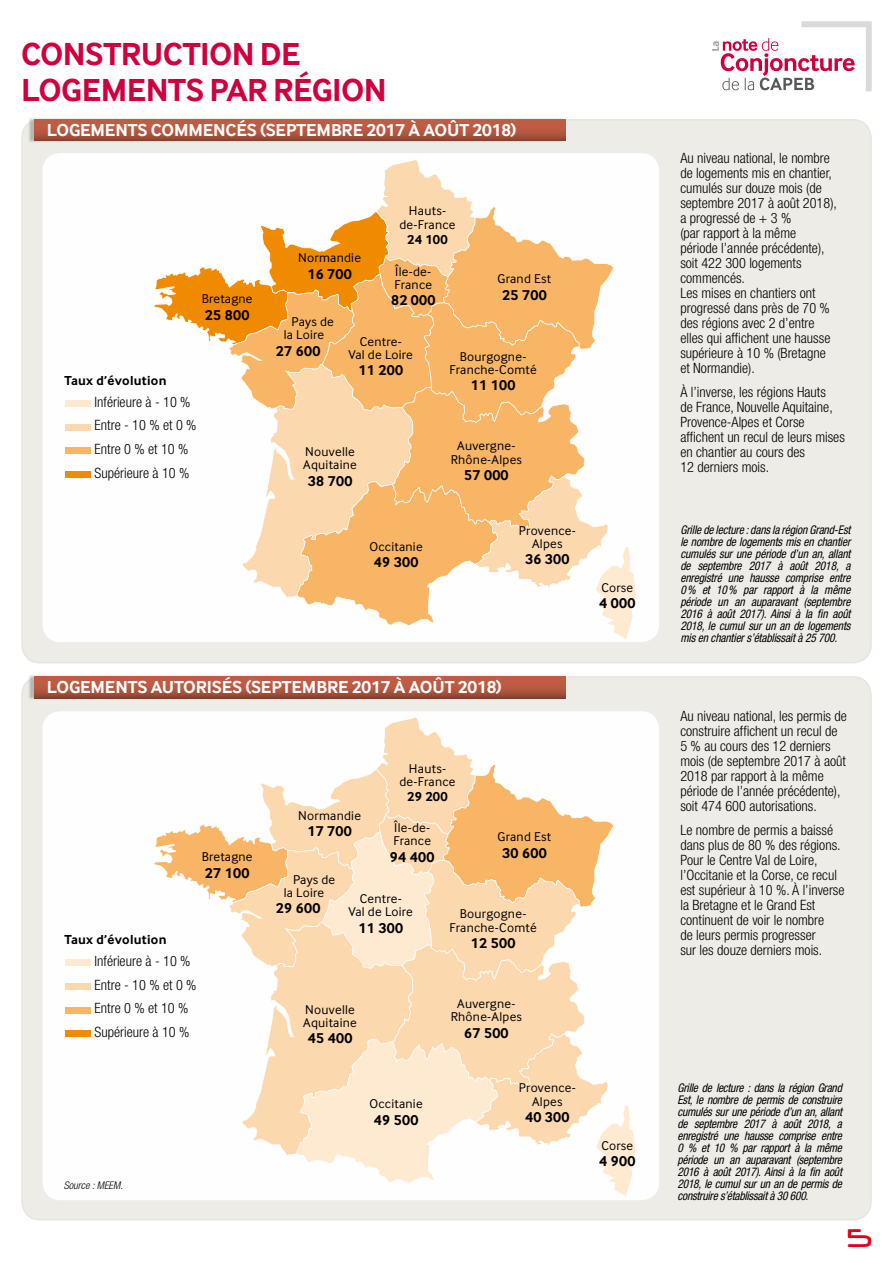
<style>
.page{position:relative;width:893px;height:1263px;background:#fff}
.page>*{position:absolute;margin:0;border:0;box-sizing:border-box;transform-origin:0 0}
.t1{font:700 33px/36px "Inter Face";letter-spacing:-.02em;color:#cf003d}
.t2{font:30px "Neuropol";color:#e2001a}
.t3{font:700 18px "Inter Face";letter-spacing:-.005em;color:#fff}
.t4{font:700 14.85px "Inter Face";letter-spacing:.02em;color:#000}
.t5{font:300 condensed 14.25px/15px "Helvetica Neue LT Std";color:#000}
.t6{font:700 13.5px "Inter Face";letter-spacing:.02em;color:#000}
.t7{font:13.2px/13.2px "Inter Face";letter-spacing:.02em;color:#000;text-align:center}
.t8{font:italic condensed 12px/12px "Helvetica Neue LT Std";color:#000;text-align:justify;scale:.95 1}
.t9{font:italic 300 condensed 10.5px "Helvetica Neue LT Std";color:#000}
</style>
<div class="page">
<svg style="left:712px;top:21px;width:160px;height:70px"></svg>
<div style="left:21px;top:119px;width:851px;height:544px;background:#edece7"></div>
<div style="left:21px;top:676px;width:851px;height:544px;background:#edece7"></div>
<div style="left:43px;top:153px;width:616px;height:489px;background:#fefefe;border-radius:18px"></div>
<div style="left:43px;top:711px;width:616px;height:489px;background:#fefefe;border-radius:18px"></div>
<img style="left:28px;top:125px;width:535px;height:18px">
<div style="left:34px;top:119px;width:532px;height:22px;background:linear-gradient(to bottom,#cd6449,#9a4b37)"></div>
<img style="left:28px;top:682px;width:535px;height:18px">
<div style="left:34px;top:676px;width:532px;height:22px;background:linear-gradient(to bottom,#cd6449,#9b4c38)"></div>
<svg style="left:153px;top:160px;width:483px;height:480px"></svg>
<svg style="left:154px;top:717px;width:482px;height:480px"></svg>
<div style="left:66px;top:400px;width:25px;height:7px;background:#fee9d1"></div>
<div style="left:66px;top:424px;width:25px;height:6px;background:#fcd8ae"></div>
<div style="left:66px;top:448px;width:25px;height:6px;background:#f8b565"></div>
<div style="left:66px;top:471px;width:25px;height:7px;background:#f08a00"></div>
<div style="left:66px;top:959px;width:25px;height:7px;background:#fee9d1"></div>
<div style="left:66px;top:983px;width:25px;height:6px;background:#fcd8ae"></div>
<div style="left:66px;top:1007px;width:25px;height:6px;background:#f8b565"></div>
<div style="left:66px;top:1031px;width:25px;height:6px;background:#f08a00"></div>
<h1 class="t1" style="left:21px;top:35px;width:367px">CONSTRUCTION DE<br>LOGEMENTS PAR RÉGION</h1>
<p class="t3" style="left:47px;top:119px;width:471px">LOGEMENTS COMMENCÉS (SEPTEMBRE 2017 À AOÛT 2018)</p>
<p class="t6" style="left:65px;top:373px;width:103px">Taux d’évolution</p>
<p class="t7" style="left:202px;top:292px;width:53px">Bretagne</p>
<p class="t4" style="left:205px;top:306px;width:46px">25 800</p>
<p class="t5" style="left:95px;top:390px;width:103px;line-height:23.7px">Inférieure à - 10 %<br>Entre - 10 % et 0 %<br>Entre 0 % et 10 %<br>Supérieure à 10 %</p>
<p class="t7" style="left:298px;top:251px;width:64px">Normandie</p>
<p class="t4" style="left:307px;top:265px;width:46px">16 700</p>
<p class="t7" style="left:399px;top:204px;width:58px">Hauts&shy;de-France</p>
<p class="t6" style="left:407px;top:231px;width:42px">24 100</p>
<p class="t7" style="left:394px;top:264px;width:39px;text-align:left">Île-de-<br>France</p>
<p class="t4" style="left:391px;top:292px;width:46px">82 000</p>
<p class="t7" style="left:498px;top:272px;width:55px">Grand Est</p>
<p class="t4" style="left:502px;top:286px;width:46px">25 700</p>
<p class="t7" style="left:284px;top:315px;width:52px;text-align:left;text-indent:8px">Pays de la Loire</p>
<p class="t4" style="left:276px;top:342px;width:46px">27 600</p>
<p class="t7" style="left:349px;top:334px;width:66px">Centre-<br>Val de Loire</p>
<p class="t4" style="left:358px;top:362px;width:46px">11 200</p>
<p class="t7" style="left:303px;top:445px;width:55px;text-align:left">Nouvelle<br>Aquitaine</p>
<p class="t4" style="left:308px;top:472px;width:46px">38 700</p>
<p class="t7" style="left:369px;top:540px;width:55px">Occitanie</p>
<p class="t4" style="left:374px;top:554px;width:46px">49 300</p>
<p class="t7" style="left:449px;top:350px;width:89px">Bourgogne-<br>Franche-Comté</p>
<p class="t4" style="left:471px;top:377px;width:46px">11 100</p>
<p class="t7" style="left:451px;top:439px;width:73px">Auvergne-<br>Rhône-Alpes</p>
<p class="t4" style="left:464px;top:467px;width:46px">57 000</p>
<p class="t7" style="left:519px;top:524px;width:59px">Provence-<br>Alpes</p>
<p class="t4" style="left:525px;top:551px;width:46px">36 300</p>
<p class="t7" style="left:601px;top:581px;width:33px">Corse</p>
<p class="t4" style="left:599px;top:595px;width:38px">4 000</p>
<p class="t3" style="left:47px;top:676px;width:457px">LOGEMENTS AUTORISÉS (SEPTEMBRE 2017 À AOÛT 2018)</p>
<p class="t6" style="left:65px;top:932px;width:103px">Taux d’évolution</p>
<p class="t7" style="left:202px;top:850px;width:53px">Bretagne</p>
<p class="t4" style="left:205px;top:864px;width:46px">27 100</p>
<p class="t5" style="left:95px;top:949px;width:103px;line-height:23.7px">Inférieure à - 10 %<br>Entre - 10 % et 0 %<br>Entre 0 % et 10 %<br>Supérieure à 10 %</p>
<p class="t9" style="left:64px;top:1179px;width:61px">Source : MEEM.</p>
<p class="t7" style="left:298px;top:809px;width:64px">Normandie</p>
<p class="t4" style="left:307px;top:823px;width:46px">17 700</p>
<p class="t7" style="left:399px;top:762px;width:58px">Hauts&shy;de-France</p>
<p class="t6" style="left:407px;top:789px;width:42px">29 200</p>
<p class="t7" style="left:393px;top:821px;width:39px;text-align:left">Île-de-<br>France</p>
<p class="t4" style="left:390px;top:848px;width:46px">94 400</p>
<p class="t7" style="left:498px;top:830px;width:55px">Grand Est</p>
<p class="t4" style="left:502px;top:844px;width:46px">30 600</p>
<p class="t7" style="left:284px;top:872px;width:53px;text-align:left;text-indent:9px">Pays de la Loire</p>
<p class="t4" style="left:276px;top:900px;width:46px">29 600</p>
<p class="t7" style="left:349px;top:892px;width:66px">Centre-<br>Val de Loire</p>
<p class="t4" style="left:358px;top:919px;width:46px">11 300</p>
<p class="t7" style="left:303px;top:1002px;width:55px;text-align:left">Nouvelle<br>Aquitaine</p>
<p class="t4" style="left:308px;top:1030px;width:46px">45 400</p>
<p class="t7" style="left:369px;top:1097px;width:55px">Occitanie</p>
<p class="t4" style="left:374px;top:1111px;width:46px">49 500</p>
<p class="t7" style="left:449px;top:907px;width:89px">Bourgogne-<br>Franche-Comté</p>
<p class="t4" style="left:471px;top:934px;width:46px">12 500</p>
<p class="t7" style="left:451px;top:997px;width:73px">Auvergne-<br>Rhône-Alpes</p>
<p class="t4" style="left:464px;top:1024px;width:46px">67 500</p>
<p class="t7" style="left:519px;top:1081px;width:59px">Provence-<br>Alpes</p>
<p class="t4" style="left:525px;top:1108px;width:46px">40 300</p>
<p class="t7" style="left:601px;top:1138px;width:33px">Corse</p>
<p class="t4" style="left:599px;top:1152px;width:38px">4 900</p>
<p class="t5" style="left:680px;top:151px;width:158px">Au niveau national, le nombre de logements mis en chantier, cumulés sur douze mois (de septembre 2017 à août 2018), a progressé de + 3 %<br>(par rapport à la même période l’année précédente), soit 422 300 logements commencés.<br>Les mises en chantiers ont progressé dans près de 70 % des régions avec 2 d’entre elles qui affichent une hausse supérieure à 10 % (Bretagne et Normandie).</p>
<p class="t5" style="left:680px;top:384px;width:166px">À l’inverse, les régions Hauts<br>de France, Nouvelle Aquitaine,<br>Provence-Alpes et Corse affichent un recul de leurs mises en chantier au cours des<br>12 derniers mois.</p>
<p class="t8" style="left:680px;top:524px;width:184px">Grilledelecture:danslarégionGrand-Est lenombredelogementsmisenchantier cumulés sur une période d’un an,allant de septembre 2017 à août 2018, a enregistré une hausse comprise entre 0% et 10% par rapport à la même période un an auparavant (septembre 2016 à août 2017). Ainsi à la fin août 2018,le cumul sur un an de logements misenchantiers’établissaità25700.</p>
<p class="t5" style="left:680px;top:709px;width:168px">Au niveau national, les permis de construire affichent un recul de<br>5 % au cours des 12 derniers mois (de septembre 2017 à août<br>2018 par rapport à la même période de l’année précédente), soit 474 600 autorisations.</p>
<p class="t5" style="left:680px;top:822px;width:166px">Le nombre de permis a baissé dans plus de 80 % des régions.<br>Pour le Centre Val de Loire, l’Occitanie et la Corse, ce recul est supérieur à 10 %. À l’inverse la Bretagne et le Grand Est continuent de voir le nombre<br>de leurs permis progresser<br>sur les douze derniers mois.</p>
<p class="t8" style="left:678px;top:1082px;width:178px">Grille de lecture :dans la région Grand Est,le nombre de permis de construire cumuléssurunepérioded’unan,allant de septembre 2017 à août 2018, a enregistré une hausse comprise entre 0 % et 10 % par rapport à la même période un an auparavant (septembre 2016 à août 2017).Ainsi à la fin août 2018,lecumulsurunandepermisde construires’établissaità30600.</p>
<h2 class="t2" style="left:847px;top:1222px;width:26px">5</h2>
</div>
